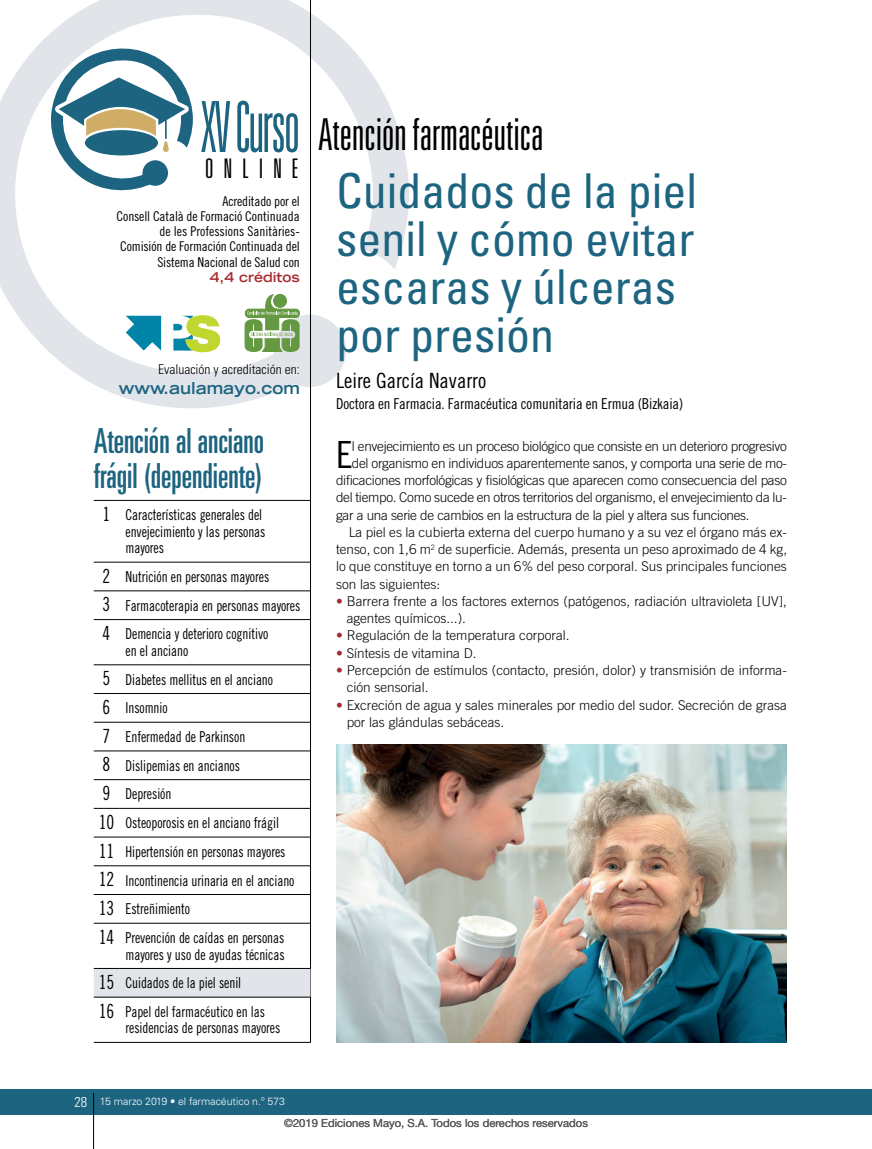
<style>
.page{position:relative;width:872px;height:1149px;background:#fff}
.page>*{position:absolute;margin:0;border:0;box-sizing:border-box;transform-origin:0 0}
.t1{font:condensed 48px/48px "Univers LT Std";color:#1d6481}
.t2{font:300 ultra-condensed 43.95px "Univers LT Std";color:#000}
.t3{font:37.35px "Trade Gothic LT Std Cn 18";color:#000}
.t4{font:ultra-condensed 34.5px/34.5px "Univers LT Std";color:#1d6481;scale:.9 1}
.t5{font:300 ultra-condensed 27px "Univers LT Std";letter-spacing:.355em;color:#000}
.t6{font:21px "Trade Gothic LT Std Cn 18";color:#000}
.t7{font:700 expanded 16.5px "Trade Gothic LT Std";color:#1d6481}
.t8{font:15px/28.7px "Trade Gothic LT Std Cn 18";letter-spacing:-.005em;color:#000;scale:.9 1}
.t9{font:15px "Trade Gothic LT Std Cn 18";letter-spacing:-.005em;color:#000}
.t10{font:300 13.5px/17.2px "Trade Gothic LT Std";color:#000}
.t11{font:300 13.5px "Trade Gothic LT Std";letter-spacing:-.02em;color:#000}
.t12{font:13.5px/15.1px "Trade Gothic LT Std Cn 18";letter-spacing:-.01em;color:#000;text-align:right}
.t13{font:300 condensed 13.5px "Univers LT Std";color:#000}
.t14{font:700 expanded 13.5px "Trade Gothic LT Std";color:#a72c31}
.t15{font:11.25px "Helvetica Neue LT Std";color:#58595b}
.t16{font:300 10.5px "Univers LT Std";color:#fff}
.s1{font-size:70.5px;color:#1d6481}
.s2{font-size:19.5px}
.s3{color:#a72c31}
.s4{font-stretch:condensed;font-size:14.25px}
</style>
<div class="page">
<svg style="left:0;top:0;width:409px;height:408px"></svg>
<div style="left:274px;top:314px;width:72px;height:73px;background:#e1e4e9;border-radius:50%"></div>
<svg style="left:44px;top:43px;width:157px;height:158px"></svg>
<div style="left:142px;top:160px;width:26px;height:26px;background:#1d6481;border-radius:50%"></div>
<hr style="left:310px;top:0;width:1px;height:1042px;background:#000">
<svg style="left:94px;top:721px;width:25px;height:1px"></svg>
<svg style="left:94px;top:750px;width:25px;height:1px"></svg>
<svg style="left:94px;top:779px;width:25px;height:1px"></svg>
<svg style="left:94px;top:807px;width:25px;height:1px"></svg>
<svg style="left:94px;top:836px;width:25px;height:1px"></svg>
<svg style="left:94px;top:865px;width:25px;height:1px"></svg>
<hr style="left:119px;top:500px;width:191px;height:1px;background:#000">
<hr style="left:119px;top:561px;width:191px;height:1px;background:#000">
<hr style="left:119px;top:590px;width:191px;height:1px;background:#000">
<hr style="left:119px;top:619px;width:191px;height:1px;background:#000">
<hr style="left:119px;top:664px;width:191px;height:1px;background:#000">
<hr style="left:119px;top:693px;width:191px;height:1px;background:#000">
<hr style="left:119px;top:721px;width:191px;height:1px;background:#000">
<hr style="left:119px;top:750px;width:191px;height:1px;background:#000">
<hr style="left:119px;top:779px;width:191px;height:1px;background:#000">
<hr style="left:119px;top:807px;width:191px;height:1px;background:#000">
<hr style="left:119px;top:836px;width:191px;height:1px;background:#000">
<hr style="left:119px;top:865px;width:191px;height:1px;background:#000">
<hr style="left:119px;top:893px;width:191px;height:1px;background:#000">
<hr style="left:119px;top:922px;width:191px;height:1px;background:#000">
<hr style="left:119px;top:1041px;width:191px;height:1px;background:#000">
<svg style="left:94px;top:590px;width:25px;height:1px"></svg>
<svg style="left:94px;top:619px;width:25px;height:1px"></svg>
<svg style="left:94px;top:500px;width:25px;height:1px"></svg>
<svg style="left:94px;top:922px;width:25px;height:1px"></svg>
<svg style="left:94px;top:967px;width:216px;height:30px"></svg>
<svg style="left:94px;top:1041px;width:25px;height:1px"></svg>
<svg style="left:94px;top:561px;width:25px;height:1px"></svg>
<svg style="left:94px;top:664px;width:25px;height:1px"></svg>
<svg style="left:94px;top:693px;width:25px;height:1px"></svg>
<div style="left:0;top:1089px;width:872px;height:25px;background:#1d6481"></div>
<hr style="left:93px;top:1092px;width:1px;height:56px;background:#000">
<svg style="left:244px;top:294px;width:56px;height:58px"></svg>
<svg style="left:126px;top:315px;width:94px;height:37px"></svg>
<img style="left:336px;top:744px;width:451px;height:298px">
<h2 class="t2" style="left:201px;top:112px;width:344px"><span class="s1">XV Curso</span> Atención farmacéutica</h2>
<h3 class="t5" style="left:205px;top:154px;width:95px">ONLINE</h3>
<h1 class="t1" style="left:336px;top:166px;width:363px">Cuidados de la piel senil y cómo evitar escaras y úlceras por presión</h1>
<h3 class="t6" style="left:336px;top:368px;width:152px">Leire García Navarro</h3>
<p class="t9" style="left:336px;top:394px;width:349px">Doctora en Farmacia. Farmacéutica comunitaria en Ermua (Bizkaia)</p>
<h3 class="t3" style="left:336px;top:432px;width:18px">E</h3>
<p class="t11" style="left:352px;top:437px;width:436px">l envejecimiento es un proceso biológico que consiste en un deterioro progresivo</p>
<p class="t12" style="left:117px;top:193px;width:185px">Acreditado por el<br>Consell Català de Formació Continuada de les Professions Sanitàries-<br>Comisión de Formación Continuada del<br>Sistema Nacional de Salud con</p>
<p class="t14" style="left:210px;top:269px;width:91px">4,4 créditos</p>
<p class="t13" style="left:158px;top:361px;width:143px">Evaluación y acreditación en:</p>
<p class="t7" style="left:119px;top:377px;width:182px">www.aulamayo.com</p>
<h3 class="t4" style="left:94px;top:423px;width:191px">Atención al anciano frágil (dependiente)</h3>
<p class="t8" style="left:125px;top:506px;width:157px;line-height:16.5px;text-indent:-23px"><span class="s2">1</span> Características generales del envejecimiento y las personas mayores</p>
<p class="t8" style="left:102px;top:562px;width:221px"><span class="s2">2</span> Nutrición en personas mayores<br><span class="s2">3</span> Farmacoterapia en personas mayores<br><span class="s2">4</span> Demencia y deterioro cognitivo</p>
<p class="t8" style="left:99px;top:635px;width:219px;text-indent:27px">en el anciano<br><span class="s2">5</span> Diabetes mellitus en el anciano<br><span class="s2">6</span> Insomnio<br><span class="s2">7</span> Enfermedad de Parkinson<br><span class="s2">8</span> Dislipemias en ancianos<br><span class="s2">9</span> Depresión<br><span class="s2">10</span> Osteoporosis en el anciano frágil<br><span class="s2">11</span> Hipertensión en personas mayores<br><span class="s2">12</span> Incontinencia urinaria en el anciano<br><span class="s2">13</span> Estreñimiento<br><span class="s2">14</span> Prevención de caídas en personas</p>
<p class="t8" style="left:99px;top:939px;width:208px;text-indent:27px">mayores y uso de ayudas técnicas<br><span class="s2">15</span> Cuidados de la piel senil<br><span class="s2">16</span> Papel del farmacéutico en las</p>
<p class="t8" style="left:125px;top:1013px;width:174px">residencias de personas mayores</p>
<p class="t11" style="left:352px;top:455px;width:436px">del organismo en individuos aparentemente sanos, y comporta una serie de mo-</p>
<p class="t11" style="left:336px;top:472px;width:452px">dificaciones morfológicas y fisiológicas que aparecen como consecuencia del paso</p>
<p class="t11" style="left:336px;top:489px;width:452px">del tiempo. Como sucede en otros territorios del organismo, el envejecimiento da lu-</p>
<p class="t11" style="left:336px;top:506px;width:415px">gar a una serie de cambios en la estructura de la piel y altera sus funciones.</p>
<p class="t10" style="left:349px;top:523px;width:439px">La piel es la cubierta externa del cuerpo humano y a su vez el órgano más ex-</p>
<p class="t10" style="left:336px;top:540px;width:452px">tenso, con 1,6 m<sup>2</sup> de superficie. Además, presenta un peso aproximado de 4 kg,</p>
<p class="t10" style="left:336px;top:557px;width:452px">lo que constituye en torno a un 6% del peso corporal. Sus principales funciones</p>
<p class="t10" style="left:336px;top:575px;width:106px">son las siguientes:</p>
<p class="t10" style="left:347px;top:592px;width:442px;text-indent:-11px"><span class="s3">•</span> Barrera frente a los factores externos (patógenos, radiación ultravioleta [UV], agentes químicos...).</p>
<p class="t10" style="left:336px;top:626px;width:235px"><span class="s3">•</span> Regulación de la temperatura corporal.</p>
<p class="t10" style="left:336px;top:644px;width:142px"><span class="s3">•</span> Síntesis de vitamina D.</p>
<p class="t10" style="left:347px;top:661px;width:442px;text-indent:-11px"><span class="s3">•</span> Percepción de estímulos (contacto, presión, dolor) y transmisión de informa&shy;ción sensorial.</p>
<p class="t10" style="left:347px;top:695px;width:442px;text-indent:-11px"><span class="s3">•</span> Excreción de agua y sales minerales por medio del sudor. Secreción de grasa por las glándulas sebáceas.</p>
<p class="t16" style="left:75px;top:1094px;width:212px"><span class="s4">28</span> 15 marzo 2019 • el farmacéutico n.º 573</p>
<p class="t15" style="left:284px;top:1115px;width:305px">©2019 Ediciones Mayo, S.A. Todos los derechos reservados</p>
</div>
